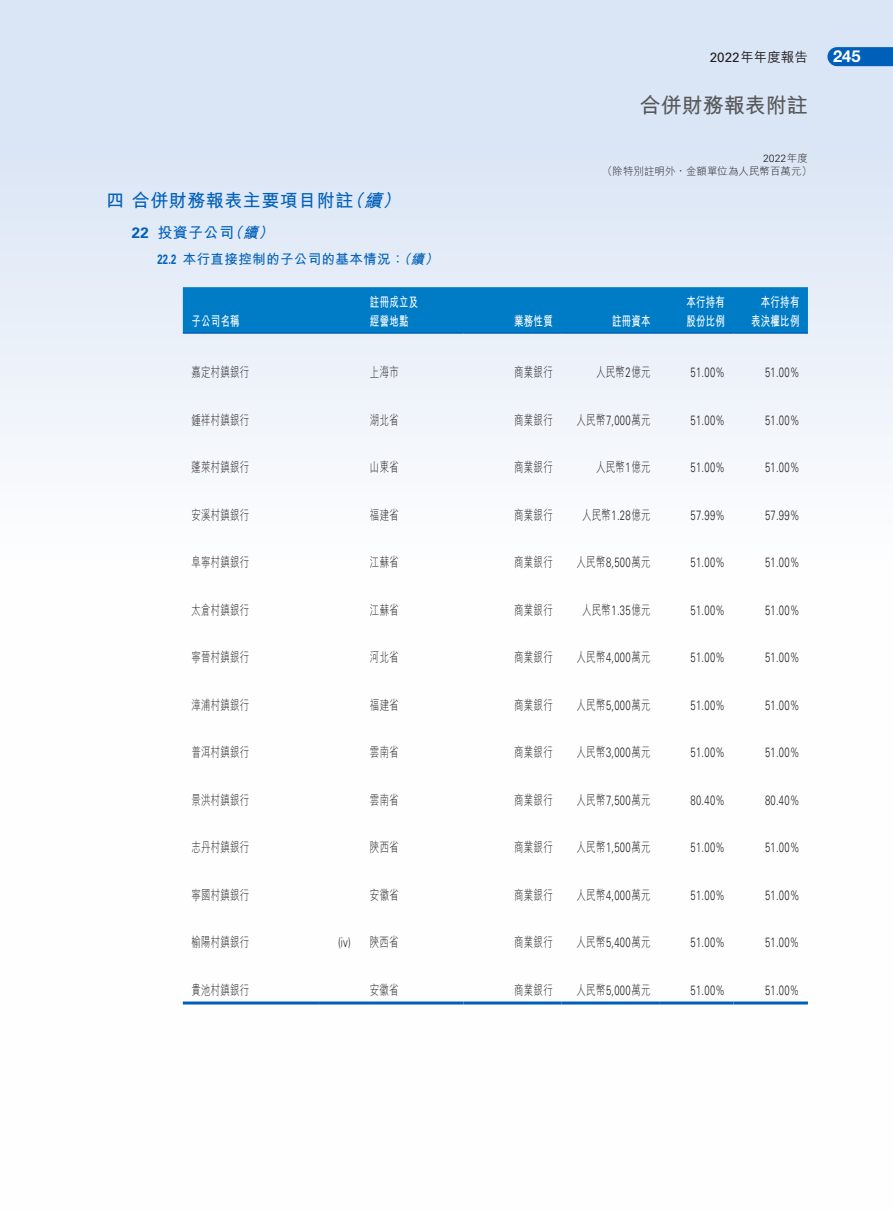
<style>
.page{position:relative;width:893px;height:1212px;background:#fff}
.page>*{position:absolute;margin:0;border:0;box-sizing:border-box;transform-origin:0 0}
.t1{font:700 21px "M Hei HK";color:#57585a}
.t2{font:700 18px "M Hei HK";letter-spacing:.03em;color:#005fb9}
.t3{font:700 16.5px "Helvetica Neue LT Std";color:#fff}
.t4{font:700 15px "M Hei HK";letter-spacing:.03em;color:#005fb9}
.t5{font:300 13.5px "M Hei HK";letter-spacing:.03em;color:#231f20;scale:.7 1}
.t6{font:300 13.5px "Univers LT Std";letter-spacing:.03em;color:#231f20;scale:.7 1}
.t7{font:700 13.5px/19.5px "M Hei HK";letter-spacing:.03em;color:#fff;scale:.7 1}
.t8{font:700 13.5px "M Hei HK";letter-spacing:.03em;color:#005fb9}
.t9{font:500 13.5px "M Hei HK";color:#231f20}
.t10{font:300 10.5px "M Hei HK";color:#231f20}
.t11{font:300 10.5px "Univers LT Std";color:#231f20}
.s1{font-family:"Univers LT Std";font-weight:400}
.s2{font-style:italic}
.s3{font-family:"Univers LT Std"}
.s4{font-family:"M Hei HK"}
</style>
<div class="page">
<div style="left:0;top:0;width:893px;height:1212px;background:linear-gradient(to bottom,#dee8f6,#fff)"></div>
<svg style="left:827px;top:47px;width:66px;height:19px"></svg>
<div style="left:183px;top:287px;width:625px;height:45px;background:#007cc7"></div>
<hr style="left:183px;top:332px;width:136px;height:2px;background:#005fb9">
<hr style="left:319px;top:332px;width:51px;height:2px;background:#005fb9">
<hr style="left:370px;top:332px;width:93px;height:2px;background:#005fb9">
<hr style="left:463px;top:332px;width:98px;height:2px;background:#005fb9">
<hr style="left:561px;top:332px;width:98px;height:2px;background:#005fb9">
<hr style="left:659px;top:332px;width:74px;height:2px;background:#005fb9">
<hr style="left:733px;top:332px;width:75px;height:2px;background:#005fb9">
<hr style="left:183px;top:1001px;width:136px;height:3px;background:#005fb9">
<hr style="left:319px;top:1001px;width:51px;height:3px;background:#005fb9">
<hr style="left:370px;top:1001px;width:93px;height:3px;background:#005fb9">
<hr style="left:463px;top:1001px;width:98px;height:3px;background:#005fb9">
<hr style="left:561px;top:1001px;width:98px;height:3px;background:#005fb9">
<hr style="left:659px;top:1001px;width:74px;height:3px;background:#005fb9">
<hr style="left:733px;top:1001px;width:75px;height:3px;background:#005fb9">
<p class="t9" style="left:710px;top:47px;width:100px"><span class="s1">2022</span>年年度報告</p>
<p class="t3" style="left:833px;top:46px;width:29px">245</p>
<h1 class="t1" style="left:640px;top:90px;width:170px">合併財務報表附註</h1>
<h2 class="t2" style="left:106px;top:188px;width:301px">四合併財務報表主要項目附註<span class="s2">（續）</span></h2>
<p class="t4" style="left:132px;top:221px;width:147px"><span class="s3">22</span> 投資子公司<span class="s2">（續）</span></p>
<p class="t8" style="left:157px;top:249px;width:286px"><span class="s3">22.2</span> 本行直接控制的子公司的基本情況：<span class="s2">（續）</span></p>
<p class="t7" style="left:191px;top:310px;width:71px">子公司名稱</p>
<p class="t7" style="left:370px;top:291px;width:71px">註冊成立及經營地點</p>
<p class="t11" style="left:763px;top:152px;width:46px">2022<span class="s4">年度</span></p>
<p class="t10" style="left:602px;top:166px;width:211px">（除特別註明外，金額單位為人民幣百萬元）</p>
<p class="t7" style="left:514px;top:310px;width:57px">業務性質</p>
<p class="t7" style="left:612px;top:310px;width:57px">註冊資本</p>
<p class="t7" style="left:686px;top:291px;width:57px">本行持有股份比例</p>
<p class="t7" style="left:751px;top:291px;width:71px;text-align:right">本行持有表決權比例</p>
<p class="t5" style="left:191px;top:365px;width:84px">嘉定村鎮銀行</p>
<p class="t5" style="left:370px;top:365px;width:43px">上海市</p>
<p class="t5" style="left:514px;top:365px;width:57px">商業銀行</p>
<p class="t5" style="left:596px;top:365px;width:79px">人民幣<span class="s3">2</span>億元</p>
<p class="t6" style="left:691px;top:364px;width:51px">51.00%</p>
<p class="t6" style="left:765px;top:364px;width:51px">51.00%</p>
<p class="t5" style="left:191px;top:413px;width:84px">鍾祥村鎮銀行</p>
<p class="t5" style="left:370px;top:413px;width:43px">湖北省</p>
<p class="t5" style="left:514px;top:413px;width:57px">商業銀行</p>
<p class="t5" style="left:577px;top:413px;width:107px">人民幣<span class="s3">7,000</span>萬元</p>
<p class="t6" style="left:691px;top:412px;width:51px">51.00%</p>
<p class="t6" style="left:765px;top:412px;width:51px">51.00%</p>
<p class="t5" style="left:191px;top:460px;width:84px">蓬萊村鎮銀行</p>
<p class="t5" style="left:370px;top:460px;width:43px">山東省</p>
<p class="t5" style="left:514px;top:460px;width:57px">商業銀行</p>
<p class="t5" style="left:596px;top:460px;width:79px">人民幣<span class="s3">1</span>億元</p>
<p class="t6" style="left:691px;top:459px;width:51px">51.00%</p>
<p class="t6" style="left:765px;top:459px;width:51px">51.00%</p>
<p class="t5" style="left:191px;top:508px;width:84px">安溪村鎮銀行</p>
<p class="t5" style="left:370px;top:508px;width:43px">福建省</p>
<p class="t5" style="left:514px;top:508px;width:57px">商業銀行</p>
<p class="t5" style="left:582px;top:508px;width:99px">人民幣<span class="s3">1.28</span>億元</p>
<p class="t6" style="left:691px;top:507px;width:51px">57.99%</p>
<p class="t6" style="left:765px;top:507px;width:51px">57.99%</p>
<p class="t5" style="left:191px;top:555px;width:84px">阜寧村鎮銀行</p>
<p class="t5" style="left:370px;top:555px;width:43px">江蘇省</p>
<p class="t5" style="left:514px;top:555px;width:57px">商業銀行</p>
<p class="t5" style="left:577px;top:555px;width:107px">人民幣<span class="s3">8,500</span>萬元</p>
<p class="t6" style="left:691px;top:554px;width:51px">51.00%</p>
<p class="t6" style="left:765px;top:554px;width:51px">51.00%</p>
<p class="t5" style="left:191px;top:603px;width:84px">太倉村鎮銀行</p>
<p class="t5" style="left:370px;top:603px;width:43px">江蘇省</p>
<p class="t5" style="left:514px;top:603px;width:57px">商業銀行</p>
<p class="t5" style="left:582px;top:603px;width:99px">人民幣<span class="s3">1.35</span>億元</p>
<p class="t6" style="left:691px;top:602px;width:51px">51.00%</p>
<p class="t6" style="left:765px;top:602px;width:51px">51.00%</p>
<p class="t5" style="left:191px;top:650px;width:84px">寧晉村鎮銀行</p>
<p class="t5" style="left:370px;top:650px;width:43px">河北省</p>
<p class="t5" style="left:514px;top:650px;width:57px">商業銀行</p>
<p class="t5" style="left:577px;top:650px;width:107px">人民幣<span class="s3">4,000</span>萬元</p>
<p class="t6" style="left:691px;top:649px;width:51px">51.00%</p>
<p class="t6" style="left:765px;top:649px;width:51px">51.00%</p>
<p class="t5" style="left:191px;top:698px;width:84px">漳浦村鎮銀行</p>
<p class="t5" style="left:370px;top:698px;width:43px">福建省</p>
<p class="t5" style="left:514px;top:698px;width:57px">商業銀行</p>
<p class="t5" style="left:577px;top:698px;width:107px">人民幣<span class="s3">5,000</span>萬元</p>
<p class="t6" style="left:691px;top:697px;width:51px">51.00%</p>
<p class="t6" style="left:765px;top:697px;width:51px">51.00%</p>
<p class="t5" style="left:191px;top:745px;width:84px">普洱村鎮銀行</p>
<p class="t5" style="left:370px;top:745px;width:43px">雲南省</p>
<p class="t5" style="left:514px;top:745px;width:57px">商業銀行</p>
<p class="t5" style="left:577px;top:745px;width:107px">人民幣<span class="s3">3,000</span>萬元</p>
<p class="t6" style="left:691px;top:744px;width:51px">51.00%</p>
<p class="t6" style="left:765px;top:744px;width:51px">51.00%</p>
<p class="t5" style="left:191px;top:793px;width:84px">景洪村鎮銀行</p>
<p class="t5" style="left:370px;top:793px;width:43px">雲南省</p>
<p class="t5" style="left:514px;top:793px;width:57px">商業銀行</p>
<p class="t5" style="left:577px;top:793px;width:107px">人民幣<span class="s3">7,500</span>萬元</p>
<p class="t6" style="left:691px;top:792px;width:51px">80.40%</p>
<p class="t6" style="left:765px;top:792px;width:51px">80.40%</p>
<p class="t5" style="left:191px;top:840px;width:84px">志丹村鎮銀行</p>
<p class="t5" style="left:370px;top:840px;width:43px">陝西省</p>
<p class="t5" style="left:514px;top:840px;width:57px">商業銀行</p>
<p class="t5" style="left:577px;top:840px;width:107px">人民幣<span class="s3">1,500</span>萬元</p>
<p class="t6" style="left:691px;top:839px;width:51px">51.00%</p>
<p class="t6" style="left:765px;top:839px;width:51px">51.00%</p>
<p class="t5" style="left:191px;top:888px;width:84px">寧國村鎮銀行</p>
<p class="t5" style="left:370px;top:888px;width:43px">安徽省</p>
<p class="t5" style="left:514px;top:888px;width:57px">商業銀行</p>
<p class="t5" style="left:577px;top:888px;width:107px">人民幣<span class="s3">4,000</span>萬元</p>
<p class="t6" style="left:691px;top:887px;width:51px">51.00%</p>
<p class="t6" style="left:765px;top:887px;width:51px">51.00%</p>
<p class="t5" style="left:191px;top:935px;width:84px">榆陽村鎮銀行</p>
<p class="t6" style="left:338px;top:934px;width:88px">(iv) <span class="s4">陝西省</span></p>
<p class="t5" style="left:514px;top:935px;width:57px">商業銀行</p>
<p class="t5" style="left:577px;top:935px;width:107px">人民幣<span class="s3">5,400</span>萬元</p>
<p class="t6" style="left:691px;top:934px;width:51px">51.00%</p>
<p class="t6" style="left:765px;top:934px;width:51px">51.00%</p>
<p class="t5" style="left:191px;top:983px;width:84px">貴池村鎮銀行</p>
<p class="t5" style="left:370px;top:983px;width:43px">安徽省</p>
<p class="t5" style="left:514px;top:983px;width:57px">商業銀行</p>
<p class="t5" style="left:577px;top:983px;width:107px">人民幣<span class="s3">5,000</span>萬元</p>
<p class="t6" style="left:691px;top:982px;width:51px">51.00%</p>
<p class="t6" style="left:765px;top:982px;width:51px">51.00%</p>
</div>
